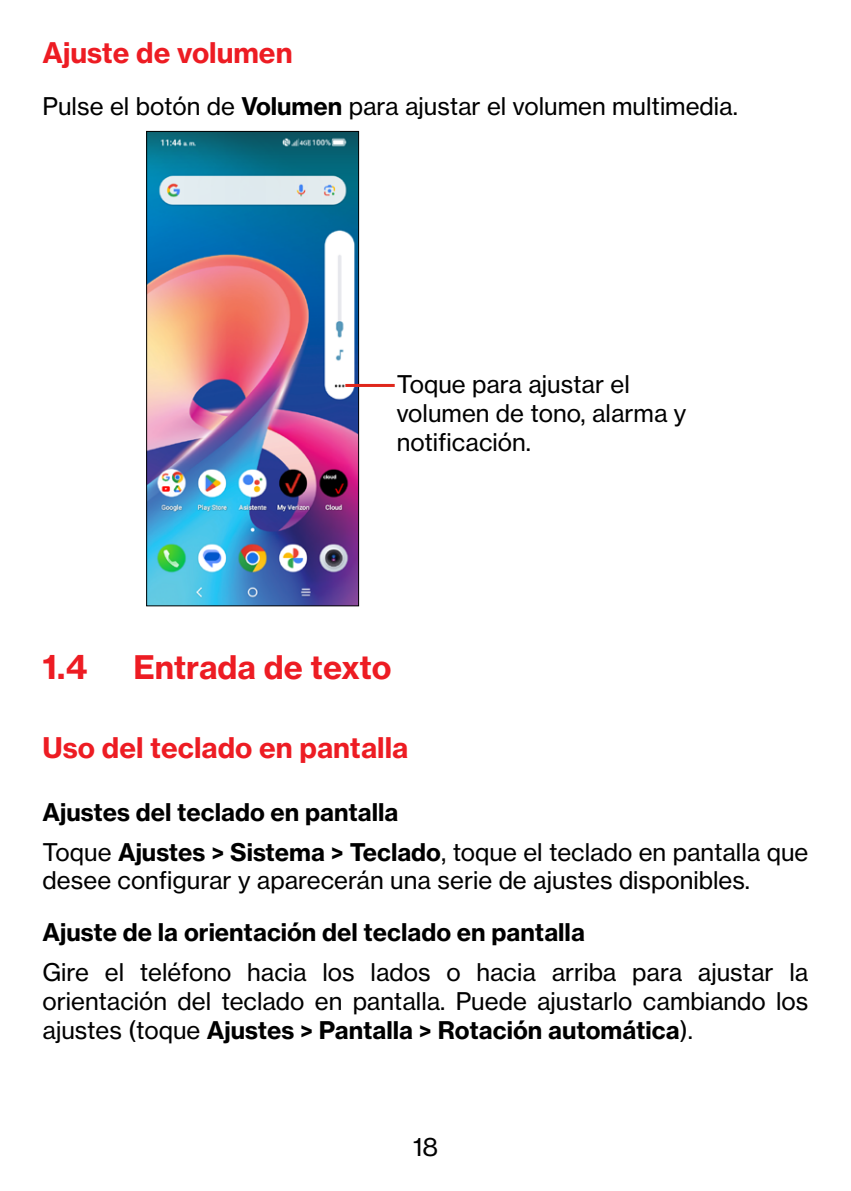
<style>
.page{position:relative;width:851px;height:1191px;background:#fff}
.page>*{position:absolute;margin:0;border:0;box-sizing:border-box;transform-origin:0 0}
.t1{font:700 32px "Verizon NHGTX";color:#ed1c23}
.t2{font:700 28px "Verizon NHGTX";color:#ed1c23}
.t3{font:24px/28.8px "Verizon NHGTX";color:#000}
.t4{font:700 24px/40px "Verizon NHGTX";color:#000}
.s1{font-weight:700}
.s2{font-weight:400}
</style>
<div class="page">
<img style="left:148px;top:133px;width:209px;height:471px">
<div style="left:146px;top:131px;width:213px;height:475px;border:1px solid #000"></div>
<hr style="left:345px;top:384px;width:49px;height:3px;background:#df271c">
<p class="t2" style="left:43px;top:35px;width:251px">Ajuste de volumen</p>
<p class="t3" style="left:43px;top:91px;width:696px">Pulse el botón de <span class="s1">Volumen</span> para ajustar el volumen multimedia.</p>
<p class="t3" style="left:396px;top:370px;width:291px">Toque para ajustar el volumen de tono, alarma y notificación.</p>
<h1 class="t1" style="left:43px;top:647px;width:46px">1.4</h1>
<h1 class="t1" style="left:133px;top:647px;width:260px">Entrada de texto</h1>
<p class="t2" style="left:43px;top:729px;width:367px">Uso del teclado en pantalla</p>
<p class="t4" style="left:43px;top:791px;width:767px">Ajustes del teclado en pantalla<br><span class="s2">Toque</span> Ajustes &gt; Sistema &gt; Teclado<span class="s2">, toque el teclado en pantalla que</span></p>
<p class="t3" style="left:43px;top:866px;width:709px">desee configurar y aparecerán una serie de ajustes disponibles.</p>
<p class="t4" style="left:43px;top:911px;width:544px">Ajuste de la orientación del teclado en pantalla</p>
<p class="t3" style="left:43px;top:957px;width:767px;text-align:justify">Gire el teléfono hacia los lados o hacia arriba para ajustar la orientación del teclado en pantalla. Puede ajustarlo cambiando los ajustes (toque <span class="s1">Ajustes &gt; Pantalla &gt; Rotación automática</span>).</p>
<p class="t3" style="left:412px;top:1132px;width:27px">18</p>
</div>
